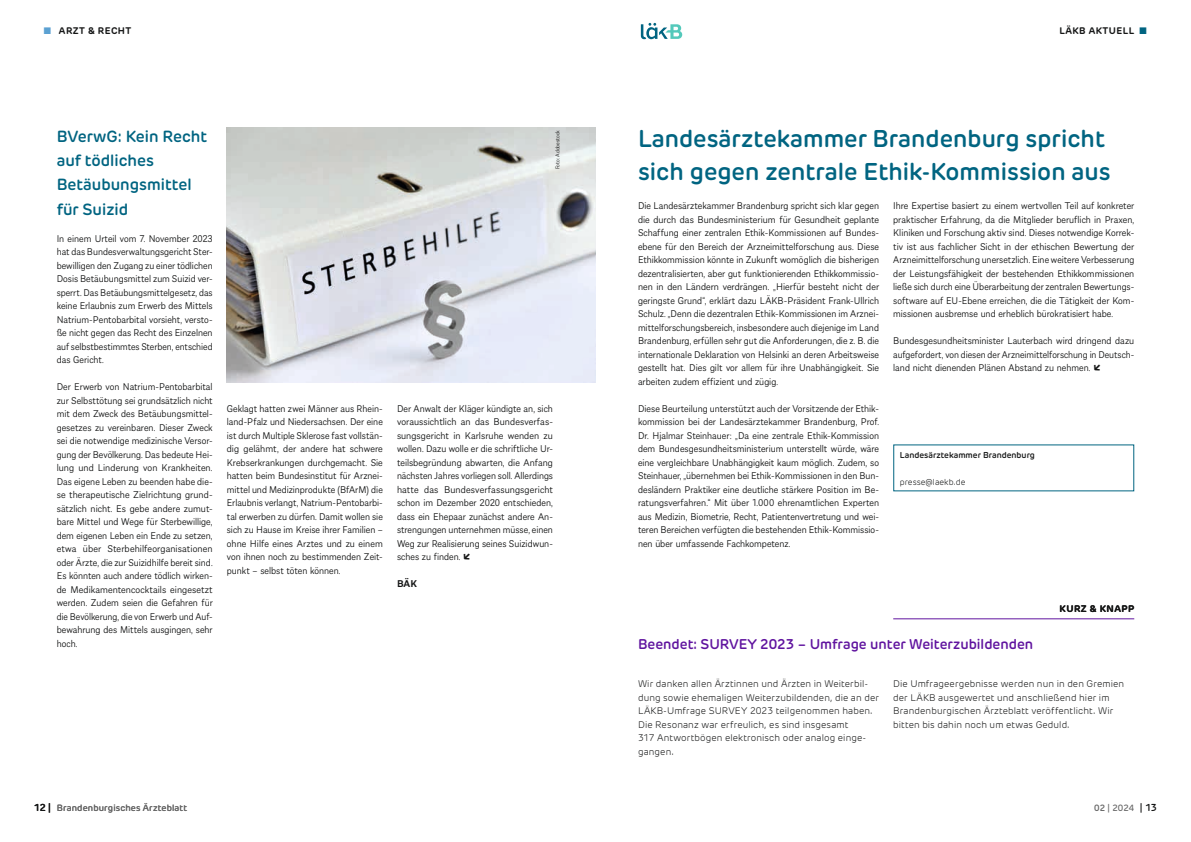
<style>
.page{position:relative;width:1191px;height:842px;background:#fff}
.page>*{position:absolute;margin:0;border:0;box-sizing:border-box;transform-origin:0 0}
.t1{font:600 24px/32.4px "New Rubrik";color:#006481}
.t2{font:600 16px/24.3px "New Rubrik";color:#006481}
.t3{font:600 14px "New Rubrik";color:#60149f}
.t4{font:300 10.5px/13.5px "Almanach";letter-spacing:.005em;color:#151616;text-align:justify}
.t5{font:600 10.5px "Almanach";color:#151616}
.t6{font:600 10px "New Rubrik";color:#151616}
.t7{font:300 9.5px/13.5px "New Rubrik";letter-spacing:.01em;color:#151616}
.t8{font:700 9.5px "New Rubrik";letter-spacing:.05em;color:#151616}
.t9{font:500 9px "New Rubrik";letter-spacing:.015em;color:#686868}
.t10{font:600 8.5px "New Rubrik";color:#151616}
.t11{font:300 8.5px "New Rubrik";color:#151616}
.t12{font:300 6px "Almanach";color:#151616}
.s1{color:#5ba1d2}
.s2{font-weight:900}
.s3{color:#006481}
.s4{font-weight:600}
.s5{font-weight:600;font-size:10px;color:#151616}
</style>
<div class="page">
<svg style="left:641px;top:23px;width:41px;height:16px"></svg>
<img style="left:227px;top:128px;width:368px;height:254px">
<hr style="left:893px;top:618px;width:241px;height:1px;background:#60149f">
<p class="t8" style="left:44px;top:24px;width:89px"><span class="s1">■</span> ARZT &amp; RECHT</p>
<h2 class="t2" style="left:57px;top:124px;width:152px">BVerwG: Kein Recht auf tödliches<br>Betäubungsmittel für Suizid</h2>
<p class="t4" style="left:57px;top:231px;width:157px">In einem Urteil vom 7. November 2023 hat das Bundesverwaltungsgericht Ster&shy;bewilligen den Zugang zu einer tödlichen Dosis Betäubungsmittel zum Suizid ver&shy;sperrt. Das Betäubungsmittelgesetz, das keine Erlaubnis zum Erwerb des Mittels Natrium-Pentobarbital vorsieht, versto&shy;ße nicht gegen das Recht des Einzelnen auf selbstbestimmtes Sterben, entschied das Gericht.</p>
<p class="t4" style="left:57px;top:379px;width:157px">Der Erwerb von Natrium-Pentobarbital zur Selbsttötung sei grundsätzlich nicht mit dem Zweck des Betäubungsmittel&shy;gesetzes zu vereinbaren. Dieser Zweck sei die notwendige medizinische Versor&shy;gung der Bevölkerung. Das bedeute Hei&shy;lung und Linderung von Krankheiten.<br>Das eigene Leben zu beenden habe die&shy;se therapeutische Zielrichtung grund&shy;sätzlich nicht. Es gebe andere zumut&shy;bare Mittel und Wege für Sterbewillige, dem eigenen Leben ein Ende zu setzen, etwa über Sterbehilfeorganisationen oder Ärzte, die zur Suizidhilfe bereit sind.<br>Es könnten auch andere tödlich wirken&shy;de Medikamentencocktails eingesetzt werden. Zudem seien die Gefahren für die Bevölkerung, die von Erwerb und Auf&shy;bewahrung des Mittels ausgingen, sehr hoch.</p>
<p class="t12" style="left:553px;top:169px;width:41px;rotate:-90deg">Foto: Adobestock</p>
<p class="t4" style="left:227px;top:401px;width:157px">Geklagt hatten zwei Männer aus Rhein&shy;land-Pfalz und Niedersachsen. Der eine ist durch Multiple Sklerose fast vollstän&shy;dig gelähmt, der andere hat schwere Krebserkrankungen durchgemacht. Sie hatten beim Bundesinstitut für Arznei&shy;mittel und Medizinprodukte (BfArM) die Erlaubnis verlangt, Natrium-Pentobarbi&shy;tal erwerben zu dürfen. Damit wollen sie sich zu Hause im Kreise ihrer Familien – ohne Hilfe eines Arztes und zu einem von ihnen noch zu bestimmenden Zeit&shy;punkt – selbst töten können.</p>
<p class="t4" style="left:397px;top:401px;width:157px">Der Anwalt der Kläger kündigte an, sich voraussichtlich an das Bundesverfas&shy;sungsgericht in Karlsruhe wenden zu wollen. Dazu wolle er die schriftliche Ur&shy;teilsbegründung abwarten, die Anfang nächsten Jahres vorliegen soll. Allerdings hatte das Bundesverfassungsgericht schon im Dezember 2020 entschieden, dass ein Ehepaar zunächst andere An&shy;strengungen unternehmen müsse, einen Weg zur Realisierung seines Suizidwun&shy;sches zu finden. <span class="s2">↙</span></p>
<p class="t5" style="left:397px;top:576px;width:21px">BÄK</p>
<p class="t8" style="left:1059px;top:24px;width:89px">LÄKB AKTUELL <span class="s3">■</span></p>
<h1 class="t1" style="left:638px;top:122px;width:474px">Landesärztekammer Brandenburg spricht sich gegen zentrale Ethik-Kommission aus</h1>
<p class="t4" style="left:638px;top:199px;width:242px">Die Landesärztekammer Brandenburg spricht sich klar gegen die durch das Bundesministerium für Gesundheit geplante Schaffung einer zentralen Ethik-Kommissionen auf Bundes&shy;ebene für den Bereich der Arzneimittelforschung aus. Diese Ethikkommission könnte in Zukunft womöglich die bisherigen dezentralisierten, aber gut funktionierenden Ethikkommissio&shy;nen in den Ländern verdrängen. „Hierfür besteht nicht der geringste Grund“, erklärt dazu LÄKB-Präsident Frank-Ullrich Schulz. „Denn die dezentralen Ethik-Kommissionen im Arznei&shy;mittelforschungsbereich, insbesondere auch diejenige im Land Brandenburg, erfüllen sehr gut die Anforderungen, die z. B. die internationale Deklaration von Helsinki an deren Arbeitsweise gestellt hat. Dies gilt vor allem für ihre Unabhängigkeit. Sie arbeiten zudem effizient und zügig.</p>
<p class="t4" style="left:638px;top:401px;width:242px">Diese Beurteilung unterstützt auch der Vorsitzende der Ethik&shy;kommission bei der Landesärztekammer Brandenburg, Prof.<br>Dr. Hjalmar Steinhauer: „Da eine zentrale Ethik-Kommission dem Bundesgesundheitsministerium unterstellt würde, wäre eine vergleichbare Unabhängigkeit kaum möglich. Zudem, so Steinhauer, „übernehmen bei Ethik-Kommissionen in den Bun&shy;desländern Praktiker eine deutliche stärkere Position im Be&shy;ratungsverfahren.“ Mit über 1.000 ehrenamtlichen Experten aus Medizin, Biometrie, Recht, Patientenvertretung und wei&shy;teren Bereichen verfügten die bestehenden Ethik-Kommissio&shy;nen über umfassende Fachkompetenz.</p>
<p class="t4" style="left:893px;top:199px;width:242px">Ihre Expertise basiert zu einem wertvollen Teil auf konkreter praktischer Erfahrung, da die Mitglieder beruflich in Praxen, Kliniken und Forschung aktiv sind. Dieses notwendige Korrek&shy;tiv ist aus fachlicher Sicht in der ethischen Bewertung der Arzneimittelforschung unersetzlich. Eine weitere Verbesserung der Leistungsfähigkeit der bestehenden Ethikkommissionen ließe sich durch eine Überarbeitung der zentralen Bewertungs&shy;software auf EU-Ebene erreichen, die die Tätigkeit der Kom&shy;missionen ausbremse und erheblich bürokratisiert habe.</p>
<p class="t4" style="left:893px;top:334px;width:242px">Bundesgesundheitsminister Lauterbach wird dringend dazu aufgefordert, von diesen der Arzneimittelforschung in Deutsch&shy;land nicht dienenden Plänen Abstand zu nehmen. <span class="s2">↙</span></p>
<p class="t10" style="left:900px;top:449px;width:137px">Landesärztekammer Brandenburg</p>
<p class="t11" style="left:900px;top:477px;width:67px">presse@laekb.de</p>
<p class="t8" style="left:1059px;top:602px;width:76px">KURZ &amp; KNAPP</p>
<h3 class="t3" style="left:638px;top:636px;width:397px">Beendet: SURVEY 2023 – Umfrage unter Weiterzubildenden</h3>
<p class="t7" style="left:638px;top:677px;width:242px">Wir danken allen Ärztinnen und Ärzten in Weiterbil&shy;dung sowie ehemaligen Weiterzubildenden, die an der LÄKB-Umfrage SURVEY 2023 teilgenommen haben.<br>Die Resonanz war erfreulich, es sind insgesamt<br>317 Antwortbögen elektronisch oder analog einge&shy;gangen.</p>
<p class="t7" style="left:893px;top:677px;width:232px">Die Umfrageergebnisse werden nun in den Gremien der LÄKB ausgewertet und anschließend hier im Brandenburgischen Ärzteblatt veröffentlicht. Wir bitten bis dahin noch um etwas Geduld.</p>
<p class="t9" style="left:57px;top:803px;width:132px">Brandenburgisches Ärzteblatt</p>
<p class="t6" style="left:34px;top:802px;width:19px">12 |</p>
<p class="t9" style="left:1094px;top:803px;width:64px"><span class="s4">02</span> | 2024 <span class="s5">| 13</span></p>
</div>
